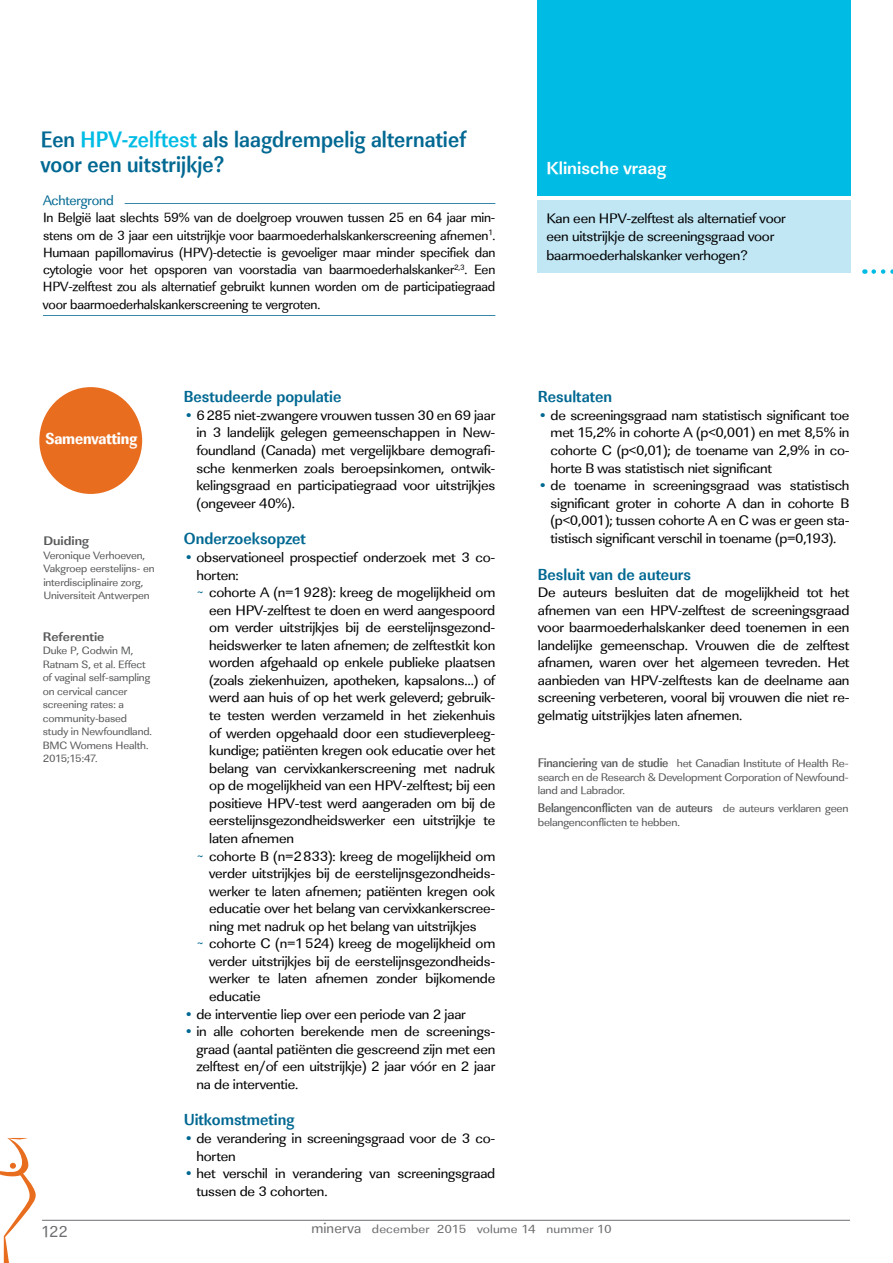
<style>
.page{position:relative;width:893px;height:1263px;background:#fff}
.page>*{position:absolute;margin:0;border:0;box-sizing:border-box;transform-origin:0 0}
.t1{font:700 23.1px/25.5px "Linear Std";letter-spacing:.005em;color:#006892;scale:.91 1}
.t2{font:700 18px "Linear Std";color:#fff}
.t3{font:700 16.5px "Linear Std Cd";color:#006892}
.t4{font:16.5px "Linear Std Nr Xbold";letter-spacing:-.01em;color:#fff}
.t5{font:16.5px "Linear Std";color:#6d6e71}
.t6{font:14.25px/17.5px "Linear Std";letter-spacing:-.015em;color:#000;text-align:justify;scale:1.05 1}
.t7{font:14.25px "Linear Std";letter-spacing:-.015em;color:#006892}
.t8{font:13.8px/17.2px "Linear Std";letter-spacing:-.015em;color:#000;text-align:justify}
.t9{font:500 12.9px "Linear Std Nr";letter-spacing:-.02em;color:#58595b;scale:1.05 1}
.t10{font:700 12.9px "Linear Std";color:#58595b;scale:1.05 1}
.t11{font:12.15px "Linear Std";letter-spacing:.01em;color:#6d6e71;scale:1.11 1}
.t12{font:11.4px/13.5px "Linear Std";letter-spacing:-.02em;color:#58595b;text-align:justify;scale:1.05 1}
.t13{font:10.95px/13.5px "Linear Std";letter-spacing:-.01em;color:#58595b;scale:1.05 1}
.s1{color:#00bce4}
.s2{color:#006892}
.s3{font-family:"Linear Std Nr";font-weight:500;font-size:12.9px}
.s4{font-family:"Linear Std";font-weight:400;font-size:11.4px}
.s5{font-size:15px}
</style>
<div class="page">
<hr style="left:42px;top:1220px;width:808px;height:1px;background:#6d6e71">
<svg style="left:0;top:1138px;width:36px;height:125px"></svg>
<div style="left:538px;top:200px;width:313px;height:73px;background:#c1e7f5"></div>
<hr style="left:125px;top:203px;width:370px;height:1px;background:#006892">
<hr style="left:43px;top:315px;width:452px;height:1px;background:#006892">
<div style="left:39px;top:387px;width:103px;height:107px;background:#e86d1f;border-radius:50%"></div>
<div style="left:538px;top:0;width:313px;height:196px;background:#00bce4"></div>
<svg style="left:874px;top:269px;width:19px;height:5px"></svg>
<h1 class="t1" style="left:41px;top:127px;width:469px">Een <span class="s1">HPV-zelftest</span> als laagdrempelig alternatief voor een uitstrijkje?</h1>
<p class="t7" style="left:43px;top:192px;width:72px">Achtergrond</p>
<p class="t8" style="left:43px;top:209px;width:454px">In België laat slechts 59% van de doelgroep vrouwen tussen 25 en 64 jaar min&shy;stens om de 3 jaar een uitstrijkje voor baarmoederhalskankerscreening afnemen<sup>1</sup>.<br>Humaan papillomavirus (HPV)-detectie is gevoeliger maar minder specifiek dan cytologie voor het opsporen van voorstadia van baarmoederhalskanker<sup>2,3</sup>. Een HPV-zelftest zou als alternatief gebruikt kunnen worden om de participatiegraad voor baarmoederhalskankerscreening te vergroten.</p>
<p class="t4" style="left:45px;top:428px;width:93px">Samenvatting</p>
<p class="t10" style="left:43px;top:533px;width:45px">Duiding</p>
<p class="t13" style="left:43px;top:548px;width:108px">Veronique Verhoeven,<br>Vakgroep eerstelijns- en interdisciplinaire zorg,<br>Universiteit Antwerpen</p>
<p class="t10" style="left:43px;top:628px;width:60px">Referentie</p>
<p class="t13" style="left:43px;top:644px;width:106px">Duke P, Godwin M,<br>Ratnam S, et al. Effect of vaginal self-sampling on cervical cancer screening rates: a community-based study in Newfoundland.<br>BMC Womens Health.<br>2015;15:47.</p>
<p class="t3" style="left:184px;top:387px;width:159px">Bestudeerde populatie</p>
<p class="t6" style="left:196px;top:406px;width:286px;text-indent:-13px"><span class="s2">•</span> 6285 niet-zwangere vrouwen tussen 30 en 69 jaar in 3 landelijk gelegen gemeenschappen in New&shy;foundland (Canada) met vergelijkbare demografi&shy;sche kenmerken zoals beroepsinkomen, ontwik&shy;kelingsgraad en participatiegraad voor uitstrijkjes (ongeveer 40%).</p>
<p class="t3" style="left:184px;top:529px;width:124px">Onderzoeksopzet</p>
<p class="t6" style="left:184px;top:549px;width:298px"><span class="s2">•</span> observationeel prospectief onderzoek met 3 co-</p>
<p class="t6" style="left:196px;top:566px;width:42px">horten:</p>
<p class="t6" style="left:196px;top:584px;width:286px"><span class="s2">~</span> cohorte A (n=1928): kreeg de mogelijkheid om</p>
<p class="t6" style="left:209px;top:601px;width:274px">een HPV-zelftest te doen en werd aangespoord</p>
<p class="t6" style="left:209px;top:619px;width:274px">om verder uitstrijkjes bij de eerstelijnsgezond-</p>
<p class="t6" style="left:209px;top:636px;width:274px">heidswerker te laten afnemen; de zelftestkit kon</p>
<p class="t6" style="left:209px;top:654px;width:274px">worden afgehaald op enkele publieke plaatsen</p>
<p class="t6" style="left:209px;top:671px;width:274px">(zoals ziekenhuizen, apotheken, kapsalons…) of</p>
<p class="t6" style="left:209px;top:689px;width:274px">werd aan huis of op het werk geleverd; gebruik-</p>
<p class="t6" style="left:209px;top:707px;width:274px">te testen werden verzameld in het ziekenhuis</p>
<p class="t6" style="left:209px;top:724px;width:274px">of werden opgehaald door een studieverpleeg-</p>
<p class="t6" style="left:209px;top:742px;width:274px">kundige; patiënten kregen ook educatie over het</p>
<p class="t6" style="left:209px;top:759px;width:274px">belang van cervixkankerscreening met nadruk</p>
<p class="t6" style="left:209px;top:777px;width:274px">op de mogelijkheid van een HPV-zelftest; bij een</p>
<p class="t6" style="left:209px;top:794px;width:274px">positieve HPV-test werd aangeraden om bij de</p>
<p class="t6" style="left:209px;top:812px;width:274px">eerstelijnsgezondheidswerker een uitstrijkje te</p>
<p class="t6" style="left:209px;top:829px;width:82px">laten afnemen</p>
<p class="t6" style="left:196px;top:847px;width:286px"><span class="s2">~</span> cohorte B (n=2833): kreeg de mogelijkheid om</p>
<p class="t6" style="left:209px;top:865px;width:274px">verder uitstrijkjes bij de eerstelijnsgezondheids-</p>
<p class="t6" style="left:209px;top:882px;width:274px">werker te laten afnemen; patiënten kregen ook</p>
<p class="t6" style="left:209px;top:900px;width:274px">educatie over het belang van cervixkankerscree-</p>
<p class="t6" style="left:209px;top:917px;width:256px">ning met nadruk op het belang van uitstrijkjes</p>
<p class="t6" style="left:196px;top:935px;width:286px"><span class="s2">~</span> cohorte C (n=1524) kreeg de mogelijkheid om</p>
<p class="t6" style="left:209px;top:952px;width:274px">verder uitstrijkjes bij de eerstelijnsgezondheids-</p>
<p class="t6" style="left:209px;top:970px;width:274px">werker te laten afnemen zonder bijkomende</p>
<p class="t6" style="left:209px;top:987px;width:51px">educatie</p>
<p class="t6" style="left:184px;top:1005px;width:270px"><span class="s2">•</span> de interventie liep over een periode van 2 jaar</p>
<p class="t6" style="left:196px;top:1023px;width:286px;text-indent:-13px"><span class="s2">•</span> in alle cohorten berekende men de screenings&shy;graad (aantal patiënten die gescreend zijn met een zelftest en/of een uitstrijkje) 2 jaar vóór en 2 jaar na de interventie.</p>
<p class="t3" style="left:184px;top:1110px;width:112px">Uitkomstmeting</p>
<p class="t6" style="left:196px;top:1129px;width:286px;text-indent:-13px"><span class="s2">•</span> de verandering in screeningsgraad voor de 3 co&shy;horten</p>
<p class="t6" style="left:196px;top:1164px;width:286px;line-height:18px;text-indent:-13px"><span class="s2">•</span> het verschil in verandering van screeningsgraad tussen de 3 cohorten.</p>
<p class="t2" style="left:546px;top:157px;width:121px">Klinische vraag</p>
<p class="t6" style="left:546px;top:209px;width:230px;line-height:18px">Kan een HPV-zelftest als alternatief voor een uitstrijkje de screeningsgraad voor</p>
<p class="t6" style="left:546px;top:247px;width:193px">baarmoederhalskanker verhogen?</p>
<p class="t3" style="left:538px;top:387px;width:76px">Resultaten</p>
<p class="t6" style="left:551px;top:406px;width:286px;text-indent:-13px"><span class="s2">•</span> de screeningsgraad nam statistisch significant toe met 15,2% in cohorte A (p&lt;0,001) en met 8,5% in cohorte C (p&lt;0,01); de toename van 2,9% in co&shy;horte B was statistisch niet significant</p>
<p class="t6" style="left:551px;top:477px;width:286px;text-indent:-13px"><span class="s2">•</span> de toename in screeningsgraad was statistisch significant groter in cohorte A dan in cohorte B (p&lt;0,001); tussen cohorte A en C was er geen sta&shy;tistisch significant verschil in toename (p=0,193).</p>
<p class="t3" style="left:538px;top:564px;width:155px">Besluit van de auteurs</p>
<p class="t6" style="left:538px;top:584px;width:298px">De auteurs besluiten dat de mogelijkheid tot het afnemen van een HPV-zelftest de screeningsgraad voor baarmoederhalskanker deed toenemen in een landelijke gemeenschap. Vrouwen die de zelftest afnamen, waren over het algemeen tevreden. Het aanbieden van HPV-zelftests kan de deelname aan screening verbeteren, vooral bij vrouwen die niet re&shy;gelmatig uitstrijkjes laten afnemen.</p>
<p class="t12" style="left:538px;top:757px;width:297px"><span class="s3">Financiering van de studie</span> het Canadian Institute of Health Re&shy;search en de Research &amp; Development Corporation of Newfound&shy;land and Labrador.</p>
<p class="t9" style="left:538px;top:800px;width:297px">Belangenconflicten van de auteurs <span class="s4">de auteurs verklaren geen</span></p>
<p class="t12" style="left:538px;top:815px;width:137px">belangenconflicten te hebben.</p>
<p class="t5" style="left:41px;top:1222px;width:28px">122</p>
<p class="t11" style="left:311px;top:1222px;width:272px"><span class="s5">minerva</span> december 2015 volume 14 nummer 10</p>
</div>
